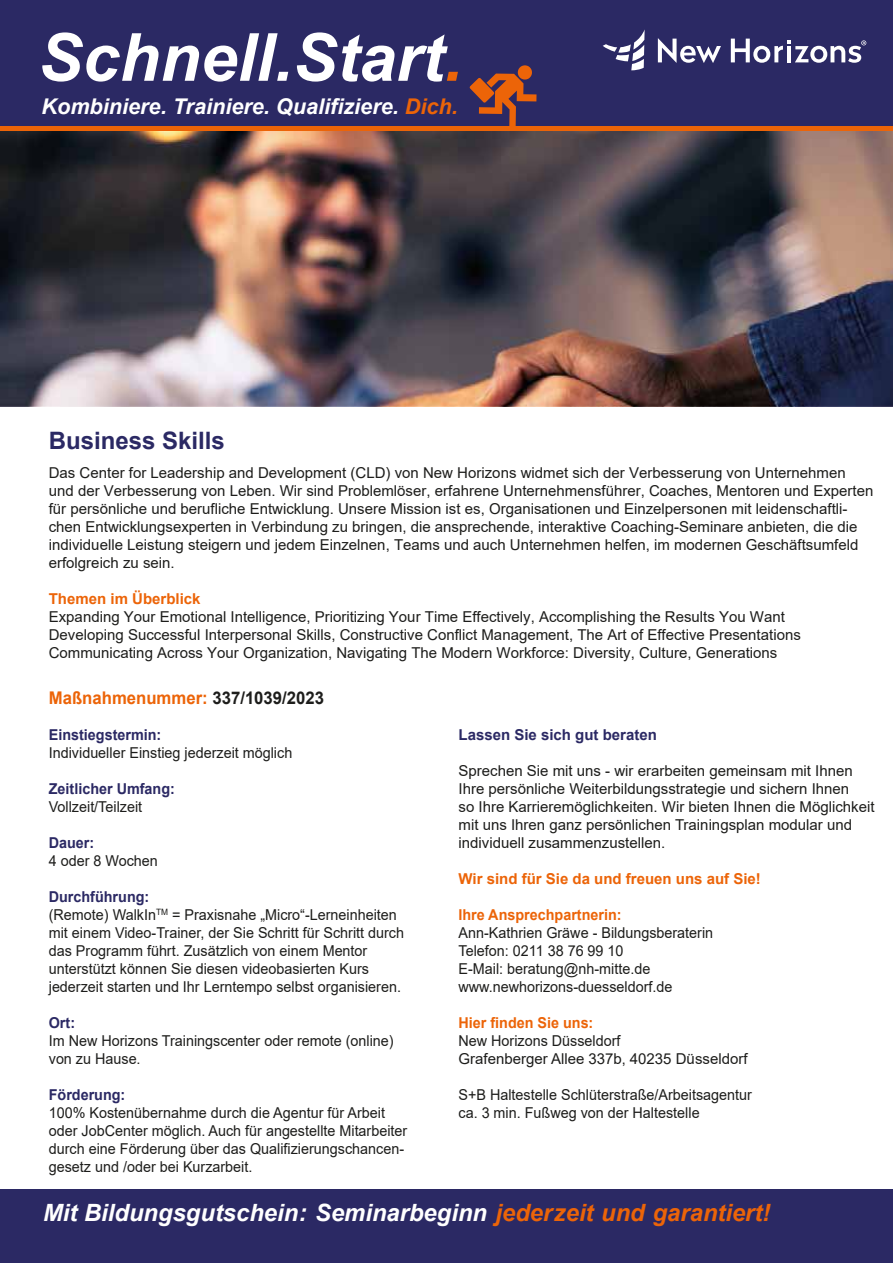
<style>
.page{position:relative;width:893px;height:1263px;background:#fff}
.page>*{position:absolute;margin:0;border:0;box-sizing:border-box;transform-origin:0 0}
.t1{font:italic 700 66.45px "Arial";color:#fff}
.t2{font:700 24px "Arial";color:#2b2964}
.t3{font:italic 700 23.85px "Arial";color:#fff}
.t4{font:italic 700 21.6px "Arial";color:#fff}
.t5{font:700 17.4px "Arial";color:#ec6408;scale:.96 1}
.t6{font:15px/18px "Arial";color:#1d1d1b}
.t7{font:15px/18px "Arial";color:#1d1d1b;scale:.96 1}
.t8{font:700 15px "Arial";color:#2b2964;scale:.96 1}
.t9{font:700 15px "Arial";color:#ec6408}
.t10{font:700 15px "Arial";color:#ec6408;scale:.96 1}
.t11{font:700 15px "Arial";color:#2b2964}
.s1{color:#ec6408}
.s2{color:#1d1d1b}
.s3{font-weight:700;color:#2b2964}
</style>
<div class="page">
<div style="left:0;top:1190px;width:893px;height:73px;background:#2b2964"></div>
<img style="left:0;top:131px;width:893px;height:276px">
<div style="left:0;top:0;width:893px;height:127px;background:#2b2964"></div>
<svg style="left:470px;top:65px;width:66px;height:61px"></svg>
<div style="left:0;top:126px;width:893px;height:5px;background:#ec6408"></div>
<svg style="left:658px;top:38px;width:63px;height:25px"></svg>
<svg style="left:731px;top:39px;width:135px;height:24px"></svg>
<svg style="left:603px;top:29px;width:42px;height:41px"></svg>
<h1 class="t1" style="left:38px;top:13px;width:426px">Schnell.Start<span class="s1">.</span></h1>
<h3 class="t4" style="left:41px;top:92px;width:418px">Kombiniere. Trainiere. Qualifiziere. <span class="s1">Dich.</span></h3>
<h2 class="t2" style="left:49px;top:423px;width:178px">Business Skills</h2>
<p class="t6" style="left:49px;top:463px;width:826px">Das Center for Leadership and Development (CLD) von New Horizons widmet sich der Verbesserung von Unternehmen und der Verbesserung von Leben. Wir sind Problemlöser, erfahrene Unternehmensführer, Coaches, Mentoren und Experten für persönliche und berufliche Entwicklung. Unsere Mission ist es, Organisationen und Einzelpersonen mit leidenschaftli&shy;chen Entwicklungsexperten in Verbindung zu bringen, die ansprechende, interaktive Coaching-Seminare anbieten, die die individuelle Leistung steigern und jedem Einzelnen, Teams und auch Unternehmen helfen, im modernen Geschäftsumfeld erfolgreich zu sein.</p>
<p class="t9" style="left:49px;top:588px;width:153px">Themen im Überblick</p>
<p class="t6" style="left:49px;top:607px;width:753px">Expanding Your Emotional Intelligence, Prioritizing Your Time Effectively, Accomplishing the Results You Want<br>Developing Successful Interpersonal Skills, Constructive Conflict Management, The Art of Effective Presentations<br>Communicating Across Your Organization, Navigating The Modern Workforce: Diversity, Culture, Generations</p>
<p class="t5" style="left:49px;top:685px;width:288px">Maßnahmenummer: <span class="s2">337/1039/2023</span></p>
<p class="t8" style="left:49px;top:724px;width:119px">Einstiegstermin:</p>
<p class="t7" style="left:49px;top:744px;width:255px">Individueller Einstieg jederzeit möglich</p>
<p class="t8" style="left:49px;top:778px;width:133px">Zeitlicher Umfang:</p>
<p class="t7" style="left:49px;top:798px;width:99px">Vollzeit/Teilzeit</p>
<p class="t8" style="left:49px;top:832px;width:49px">Dauer:</p>
<p class="t7" style="left:49px;top:852px;width:115px">4 oder 8 Wochen</p>
<p class="t7" style="left:49px;top:888px;width:372px"><span class="s3">Durchführung:<br></span>(Remote) WalkIn<sup>TM</sup> = Praxisnahe „Micro“-Lerneinheiten mit einem Video-Trainer, der Sie Schritt für Schritt durch das Programm führt. Zusätzlich von einem Mentor unterstützt können Sie diesen videobasierten Kurs jederzeit starten und Ihr Lerntempo selbst organisieren.</p>
<p class="t8" style="left:49px;top:1012px;width:29px">Ort:</p>
<p class="t7" style="left:49px;top:1032px;width:361px">Im New Horizons Trainingscenter oder remote (online) von zu Hause.</p>
<p class="t8" style="left:49px;top:1084px;width:81px">Förderung:</p>
<p class="t7" style="left:49px;top:1104px;width:375px">100% Kostenübernahme durch die Agentur für Arbeit oder JobCenter möglich. Auch für angestellte Mitarbeiter durch eine Förderung über das Qualifizierungschancen&shy;gesetz und /oder bei Kurzarbeit.</p>
<p class="t11" style="left:458px;top:724px;width:200px">Lassen Sie sich gut beraten</p>
<p class="t6" style="left:458px;top:762px;width:418px">Sprechen Sie mit uns - wir erarbeiten gemeinsam mit Ihnen Ihre persönliche Weiterbildungsstrategie und sichern Ihnen<br>so Ihre Karrieremöglichkeiten. Wir bieten Ihnen die Möglichkeit mit uns Ihren ganz persönlichen Trainingsplan modular und individuell zusammenzustellen.</p>
<p class="t9" style="left:458px;top:868px;width:304px">Wir sind für Sie da und freuen uns auf Sie!</p>
<p class="t10" style="left:458px;top:904px;width:171px">Ihre Ansprechpartnerin:</p>
<p class="t7" style="left:458px;top:924px;width:267px">Ann-Kathrien Gräwe - Bildungsberaterin Telefon: 0211 38 76 99 10<br>E-Mail: beratung@nh-mitte.de www.newhorizons-duesseldorf.de</p>
<p class="t10" style="left:458px;top:1012px;width:142px">Hier finden Sie uns:</p>
<p class="t7" style="left:458px;top:1032px;width:303px">New Horizons Düsseldorf<br>Grafenberger Allee 337b, 40235 Düsseldorf</p>
<p class="t7" style="left:458px;top:1086px;width:307px">S+B Haltestelle Schlüterstraße/Arbeitsagentur ca. 3 min. Fußweg von der Haltestelle</p>
<h3 class="t3" style="left:43px;top:1197px;width:729px">Mit Bildungsgutschein: Seminarbeginn <span class="s1">jederzeit und garantiert!</span></h3>
</div>
